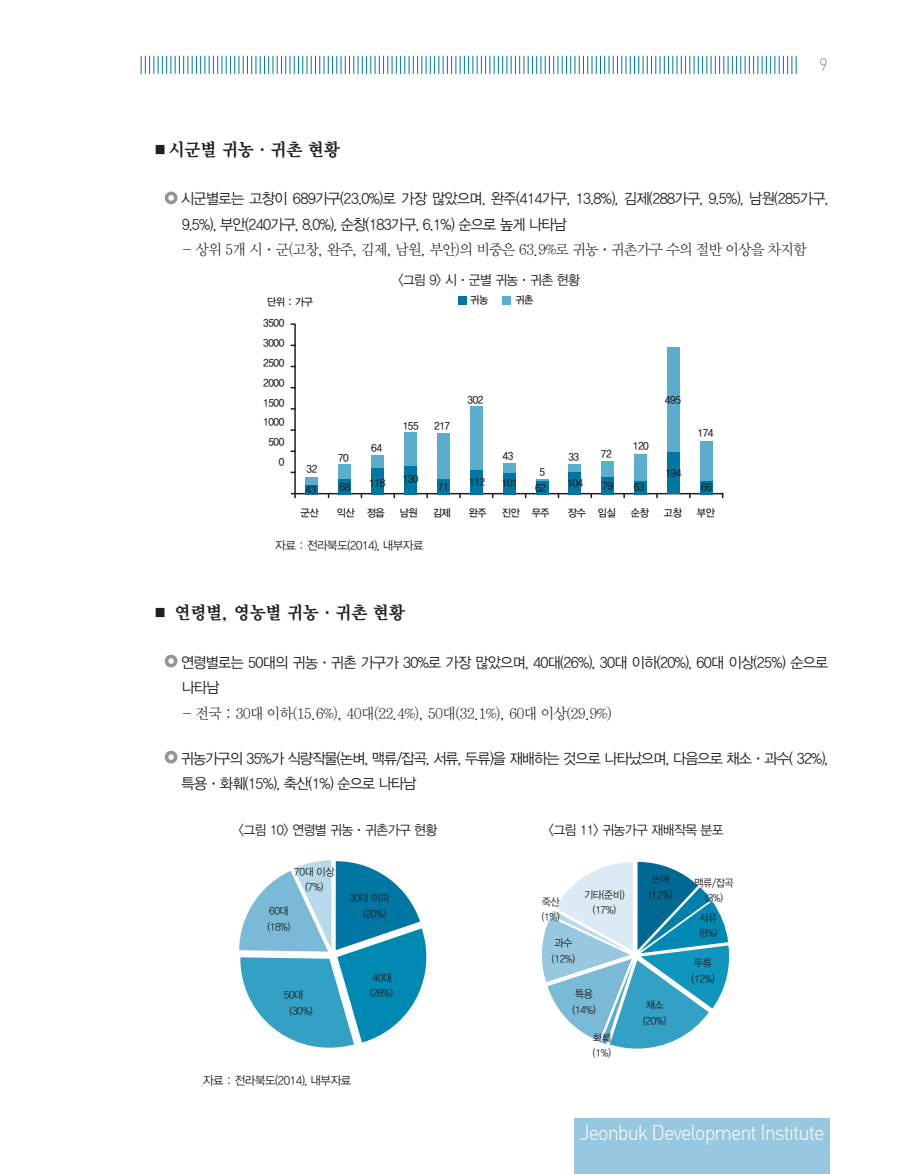
<style>
.page{position:relative;width:906px;height:1174px;background:#fff}
.page>*{position:absolute;margin:0;border:0;box-sizing:border-box;transform-origin:0 0}
.t1{font:21px "Dinlig";letter-spacing:-.05em;color:#fff;scale:.95 1}
.t2{font:18px "YDIY Mj O350";letter-spacing:-.015em;color:#231f20;scale:.95 1}
.t3{font:18px "Dinlig";color:#939598;scale:.95 1}
.t4{font:15px/25.5px "YDIYGO320";letter-spacing:-.05em;color:#231f20;scale:.95 1}
.t5{font:15px "YDIY Mj O320";letter-spacing:-.05em;color:#231f20;scale:.95 1}
.t6{font:13.5px "YDIYGO320";letter-spacing:-.04em;color:#231f20;scale:.95 1}
.t7{font:12px "YDIYGO320";letter-spacing:-.04em;color:#231f20;scale:.95 1}
.t8{font:10.5px/19.8px "YDIYGO330";letter-spacing:-.04em;color:#231f20;text-align:right;scale:.95 1}
.t9{font:10.5px/15.8px "YDIYGO320";letter-spacing:-.04em;color:#231f20;scale:.95 1}
.s1{font-family:"YDIYGO140 KS Cpc EUC H"}
</style>
<div class="page">
<svg style="left:165px;top:191px;width:12px;height:13px"></svg>
<hr style="left:294px;top:324px;width:2px;height:174px;background:#231f20">
<hr style="left:291px;top:493px;width:432px;height:1px;background:#231f20">
<div style="left:305px;top:477px;width:13px;height:8px;background:#5aadcd"></div>
<div style="left:338px;top:465px;width:13px;height:15px;background:#5aadcd"></div>
<div style="left:371px;top:455px;width:13px;height:14px;background:#5aadcd"></div>
<div style="left:404px;top:433px;width:13px;height:34px;background:#5aadcd"></div>
<div style="left:437px;top:433px;width:13px;height:47px;background:#5aadcd"></div>
<div style="left:470px;top:406px;width:13px;height:64px;background:#5aadcd"></div>
<div style="left:503px;top:463px;width:12px;height:10px;background:#5aadcd"></div>
<svg style="left:536px;top:479px;width:12px;height:2px"></svg>
<div style="left:568px;top:464px;width:12px;height:8px;background:#5aadcd"></div>
<div style="left:601px;top:461px;width:12px;height:18px;background:#5aadcd"></div>
<div style="left:634px;top:454px;width:12px;height:27px;background:#5aadcd"></div>
<div style="left:667px;top:347px;width:12px;height:105px;background:#5aadcd"></div>
<div style="left:700px;top:441px;width:12px;height:40px;background:#5aadcd"></div>
<div style="left:305px;top:484px;width:13px;height:10px;background:#0076a3"></div>
<div style="left:338px;top:479px;width:13px;height:15px;background:#0076a3"></div>
<div style="left:371px;top:468px;width:13px;height:26px;background:#0076a3"></div>
<div style="left:404px;top:466px;width:13px;height:28px;background:#0076a3"></div>
<div style="left:437px;top:479px;width:13px;height:15px;background:#0076a3"></div>
<div style="left:470px;top:470px;width:13px;height:24px;background:#0076a3"></div>
<div style="left:503px;top:473px;width:12px;height:21px;background:#0076a3"></div>
<div style="left:536px;top:481px;width:12px;height:13px;background:#0076a3"></div>
<div style="left:568px;top:472px;width:12px;height:22px;background:#0076a3"></div>
<div style="left:601px;top:477px;width:12px;height:17px;background:#0076a3"></div>
<div style="left:634px;top:481px;width:12px;height:13px;background:#0076a3"></div>
<div style="left:667px;top:452px;width:12px;height:42px;background:#0076a3"></div>
<div style="left:700px;top:481px;width:12px;height:13px;background:#0076a3"></div>
<div style="left:458px;top:296px;width:9px;height:8px;background:#0076a3"></div>
<div style="left:502px;top:296px;width:9px;height:8px;background:#5aadcd"></div>
<svg style="left:165px;top:654px;width:12px;height:13px"></svg>
<svg style="left:165px;top:750px;width:12px;height:13px"></svg>
<svg style="left:239px;top:860px;width:187px;height:187px"></svg>
<svg style="left:542px;top:862px;width:187px;height:186px"></svg>
<div style="left:574px;top:1118px;width:255px;height:56px;background:#98c8df"></div>
<svg style="left:141px;top:56px;width:656px;height:18px"></svg>
<p class="t3" style="left:819px;top:54px;width:11px">9</p>
<p class="t2" style="left:152px;top:140px;width:199px">■시군별 귀농·귀촌 현황</p>
<p class="t4" style="left:181px;top:186px;width:683px">시군별로는 고창이 689가구(23.0%)로 가장 많았으며, 완주(414가구, 13.8%), 김제(288가구, 9.5%), 남원(285가구,<br>9.5%), 부안(240가구, 8.0%), 순창(183가구, 6.1%) 순으로 높게 나타남</p>
<p class="t5" style="left:182px;top:242px;width:659px">- 상위 5개 시<span class="s1">·</span>군(고창, 완주, 김제, 남원, 부안)의 비중은 63.9%로 귀농<span class="s1">·</span>귀촌가구 수의 절반 이상을 차지함</p>
<p class="t6" style="left:398px;top:272px;width:193px">&lt;그림 9&gt; 시<span class="s1">·</span>군별 귀농<span class="s1">·</span>귀촌 현황</p>
<p class="t8" style="left:263px;top:313px;width:24px">3500<br>3000<br>2500<br>2000<br>1500<br>1000<br>500<br>0</p>
<p class="t8" style="left:267px;top:292px;width:50px">단위 : 가구</p>
<p class="t8" style="left:470px;top:290px;width:20px">귀농</p>
<p class="t8" style="left:515px;top:290px;width:20px">귀촌</p>
<p class="t8" style="left:467px;top:390px;width:18px">302</p>
<p class="t8" style="left:665px;top:390px;width:18px">495</p>
<p class="t8" style="left:403px;top:416px;width:18px">155</p>
<p class="t8" style="left:434px;top:416px;width:18px">217</p>
<p class="t8" style="left:697px;top:423px;width:18px">174</p>
<p class="t8" style="left:633px;top:436px;width:18px">120</p>
<p class="t8" style="left:371px;top:438px;width:13px">64</p>
<p class="t8" style="left:568px;top:447px;width:13px">33</p>
<p class="t8" style="left:601px;top:444px;width:13px">72</p>
<p class="t8" style="left:502px;top:446px;width:13px">43</p>
<p class="t8" style="left:338px;top:448px;width:13px">70</p>
<p class="t8" style="left:305px;top:458px;width:14px;line-height:20.9px;text-align:left">32<br>43</p>
<p class="t8" style="left:539px;top:462px;width:7px">5</p>
<p class="t8" style="left:665px;top:463px;width:18px">194</p>
<p class="t8" style="left:369px;top:473px;width:18px">118</p>
<p class="t8" style="left:402px;top:469px;width:18px">130</p>
<p class="t8" style="left:469px;top:472px;width:18px">112</p>
<p class="t8" style="left:502px;top:473px;width:18px">101</p>
<p class="t8" style="left:567px;top:473px;width:18px">104</p>
<p class="t8" style="left:602px;top:475px;width:13px">79</p>
<p class="t8" style="left:633px;top:477px;width:13px">63</p>
<p class="t8" style="left:438px;top:477px;width:13px">71</p>
<p class="t8" style="left:339px;top:477px;width:13px">68</p>
<p class="t8" style="left:701px;top:477px;width:13px">66</p>
<p class="t8" style="left:535px;top:478px;width:13px">62</p>
<p class="t8" style="left:301px;top:503px;width:20px">군산</p>
<p class="t8" style="left:337px;top:503px;width:52px">익산 정읍</p>
<p class="t8" style="left:400px;top:503px;width:20px">남원</p>
<p class="t8" style="left:433px;top:503px;width:20px">김제</p>
<p class="t8" style="left:469px;top:503px;width:20px">완주</p>
<p class="t8" style="left:502px;top:503px;width:52px">진안 무주</p>
<p class="t8" style="left:568px;top:503px;width:52px">장수 임실</p>
<p class="t8" style="left:631px;top:503px;width:20px">순창</p>
<p class="t8" style="left:664px;top:503px;width:20px">고창</p>
<p class="t8" style="left:697px;top:503px;width:20px">부안</p>
<p class="t7" style="left:275px;top:538px;width:157px">자료 : 전라북도(2014), 내부자료</p>
<p class="t2" style="left:152px;top:603px;width:268px">■ 연령별, 영농별 귀농·귀촌 현황</p>
<p class="t4" style="left:181px;top:649px;width:683px">연령별로는 50대의 귀농<span class="s1">·</span>귀촌 가구가 30%로 가장 많았으며, 40대(26%), 30대 이하(20%), 60대 이상(25%) 순으로 나타남</p>
<p class="t5" style="left:182px;top:705px;width:454px">- 전국 : 30대 이하(15.6%), 40대(22.4%), 50대(32.1%), 60대 이상(29.9%)</p>
<p class="t4" style="left:181px;top:745px;width:683px">귀농가구의 35%가 식량작물(논벼, 맥류/잡곡, 서류, 두류)을 재배하는 것으로 나타났으며, 다음으로 채소<span class="s1">·</span>과수( 32%), 특용<span class="s1">·</span>화훼(15%), 축산(1%) 순으로 나타남</p>
<p class="t6" style="left:239px;top:822px;width:211px">&lt;그림 10&gt; 연령별 귀농<span class="s1">·</span>귀촌가구 현황</p>
<p class="t6" style="left:548px;top:822px;width:186px">&lt;그림 11&gt; 귀농가구 재배작목 분포</p>
<p class="t9" style="left:294px;top:863px;width:44px;text-align:center">70대 이상 (7%)</p>
<p class="t9" style="left:649px;top:871px;width:26px">논벼 (12%)</p>
<p class="t9" style="left:584px;top:886px;width:44px;text-align:center">기타(준비) (17%)</p>
<p class="t9" style="left:363px;top:890px;width:29px;text-indent:-14px">30대 이하 (20%)</p>
<p class="t9" style="left:542px;top:893px;width:20px">죽산 (1%)</p>
<p class="t9" style="left:267px;top:903px;width:26px">60대 (18%)</p>
<p class="t9" style="left:372px;top:970px;width:22px">40대</p>
<p class="t9" style="left:284px;top:987px;width:22px">50대</p>
<p class="t9" style="left:370px;top:985px;width:26px">(26%)</p>
<p class="t9" style="left:289px;top:1002px;width:26px">(30%)</p>
<p class="t7" style="left:203px;top:1073px;width:157px">자료 : 전라북도(2014), 내부자료</p>
<p class="t9" style="left:552px;top:935px;width:26px">과수 (12%)</p>
<p class="t9" style="left:572px;top:986px;width:26px">특용 (14%)</p>
<p class="t9" style="left:593px;top:1029px;width:20px">화훼 (1%)</p>
<p class="t9" style="left:643px;top:997px;width:26px">채소 (20%)</p>
<p class="t9" style="left:694px;top:874px;width:43px;text-align:center">맥류/잡곡 (3%)</p>
<p class="t9" style="left:699px;top:909px;width:20px">서류 (8%)</p>
<p class="t9" style="left:691px;top:955px;width:26px">두류 (12%)</p>
<h1 class="t1" style="left:580px;top:1119px;width:259px">Jeonbuk Development Institute</h1>
</div>
